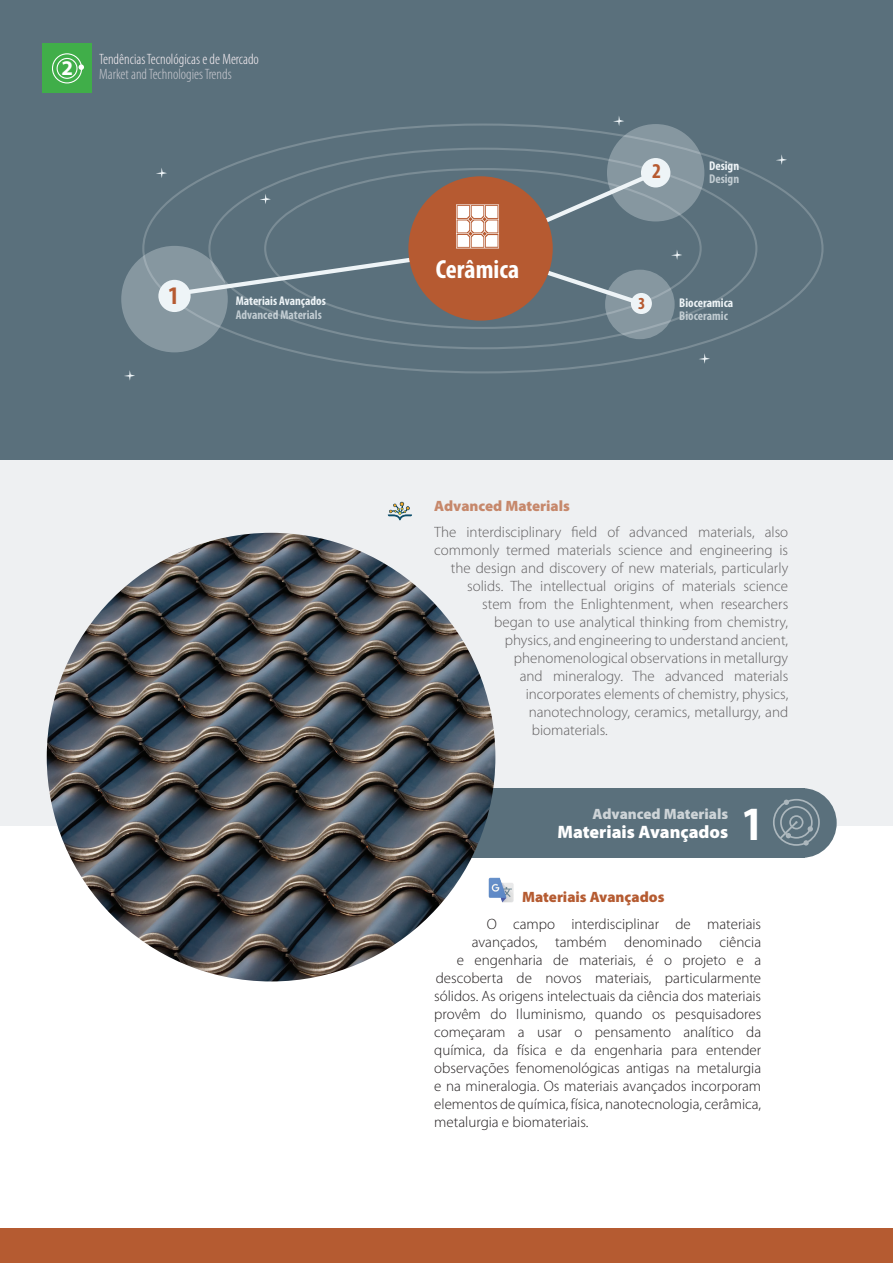
<style>
.page{position:relative;width:893px;height:1263px;background:#fff}
.page>*{position:absolute;margin:0;border:0;box-sizing:border-box;transform-origin:0 0}
.t1{font:700 condensed 48px "Myriad Pro";color:#fff}
.t2{font:700 condensed 26.25px "Myriad Pro";color:#fff}
.t3{font:700 condensed 25.35px "Myriad Pro";color:#b65a31}
.t4{font:700 condensed 21.15px "Myriad Pro";color:#b65a31}
.t5{font:700 21px "Myriad Pro";color:#fff}
.t6{font:900 18px "Myriad Pro";color:#fff}
.t7{font:700 condensed 16.95px "Myriad Pro";color:#b65a31}
.t8{font:300 15px "Myriad Pro";color:#231f20}
.t9{font:300 condensed 15px/14.7px "Myriad Pro";color:#fdf4f8}
.t10{font:900 15px "Myriad Pro";color:#b55b31}
.t11{font:900 15px "Myriad Pro";color:#fff}
.t12{font:700 condensed 12.75px/13px "Myriad Pro";color:#eef4f7}
</style>
<div class="page">
<div style="left:0;top:0;width:893px;height:459px;background:#5a707c"></div>
<div style="left:0;top:1229px;width:893px;height:34px;background:#b55b31"></div>
<svg style="left:776px;top:154px;width:11px;height:11px"></svg>
<svg style="left:699px;top:353px;width:11px;height:11px"></svg>
<svg style="left:613px;top:116px;width:11px;height:10px"></svg>
<svg style="left:671px;top:250px;width:11px;height:10px"></svg>
<svg style="left:124px;top:370px;width:11px;height:11px"></svg>
<svg style="left:156px;top:168px;width:11px;height:10px"></svg>
<div style="left:121px;top:246px;width:107px;height:106px;background:#8697a0;border-radius:50%"></div>
<svg style="left:607px;top:124px;width:97px;height:97px;background:#8798a1"></svg>
<svg style="left:605px;top:270px;width:70px;height:69px;background:#8798a1"></svg>
<div style="left:158px;top:280px;width:33px;height:32px;background:#eef4f7;border-radius:50%"></div>
<div style="left:641px;top:158px;width:29px;height:29px;background:#eef4f7;border-radius:50%"></div>
<div style="left:631px;top:293px;width:21px;height:21px;background:#eef4f7;border-radius:50%"></div>
<div style="left:408px;top:176px;width:145px;height:145px;background:#b65a31;border-radius:50%"></div>
<svg style="left:174px;top:167px;width:487px;height:142px"></svg>
<div style="left:0;top:451px;width:893px;height:375px;background:#eef0f2"></div>
<div style="left:768px;top:788px;width:69px;height:70px;background:#5a707c;border-radius:50%"></div>
<div style="left:259px;top:788px;width:545px;height:70px;background:#5a707c"></div>
<svg style="left:773px;top:799px;width:47px;height:47px"></svg>
<img style="left:388px;top:502px;width:24px;height:18px">
<img style="left:47px;top:533px;width:448px;height:448px;border-radius:224px">
<img style="left:488px;top:877px;width:26px;height:26px">
<div style="left:43px;top:43px;width:49px;height:50px;background:#40ae49"></div>
<svg style="left:52px;top:53px;width:32px;height:30px"></svg>
<h3 class="t5" style="left:62px;top:54px;width:13px">2</h3>
<p class="t9" style="left:99px;top:52px;width:161px">Tendências Tecnológicas e de Mercado<br>Market and Technologies Trends</p>
<h3 class="t3" style="left:168px;top:279px;width:12px">1</h3>
<p class="t12" style="left:236px;top:294px;width:92px">Materiais Avançados<br>Advanced Materials</p>
<h2 class="t2" style="left:436px;top:252px;width:85px">Cerâmica</h2>
<h3 class="t4" style="left:652px;top:158px;width:11px">2</h3>
<p class="t12" style="left:709px;top:159px;width:32px">Design<br>Design</p>
<p class="t7" style="left:638px;top:293px;width:9px">3</p>
<p class="t12" style="left:679px;top:296px;width:56px">Bioceramica<br>Bioceramic</p>
<p class="t10" style="left:434px;top:497px;width:137px">Advanced Materials</p>
<p class="t8" style="left:434px;top:524px;width:356px">The interdisciplinary field of advanced materials, also</p>
<p class="t8" style="left:434px;top:542px;width:355px">commonly termed materials science and engineering is</p>
<p class="t8" style="left:451px;top:560px;width:339px">the design and discovery of new materials, particularly</p>
<p class="t8" style="left:467px;top:578px;width:322px">solids. The intellectual origins of materials science</p>
<p class="t8" style="left:482px;top:596px;width:308px">stem from the Enlightenment, when researchers</p>
<p class="t8" style="left:494px;top:614px;width:295px">began to use analytical thinking from chemistry,</p>
<p class="t8" style="left:505px;top:632px;width:285px">physics, and engineering to understand ancient,</p>
<p class="t8" style="left:514px;top:650px;width:276px">phenomenological observations in metallurgy</p>
<p class="t8" style="left:520px;top:668px;width:270px">and mineralogy. The advanced materials</p>
<p class="t8" style="left:526px;top:686px;width:264px">incorporates elements of chemistry, physics,</p>
<p class="t8" style="left:529px;top:704px;width:261px">nanotechnology, ceramics, metallurgy, and</p>
<p class="t8" style="left:532px;top:722px;width:78px">biomaterials.</p>
<p class="t11" style="left:592px;top:805px;width:137px">Advanced Materials</p>
<p class="t6" style="left:557px;top:822px;width:172px">Materiais Avançados</p>
<h1 class="t1" style="left:742px;top:794px;width:22px">1</h1>
<p class="t10" style="left:522px;top:889px;width:144px">Materiais Avançados</p>
<p class="t8" style="left:487px;top:916px;width:276px">O campo interdisciplinar de materiais</p>
<p class="t8" style="left:472px;top:934px;width:291px">avançados, também denominado ciência</p>
<p class="t8" style="left:457px;top:952px;width:306px">e engenharia de materiais, é o projeto e a</p>
<p class="t8" style="left:436px;top:970px;width:327px">descoberta de novos materiais, particularmente</p>
<p class="t8" style="left:434px;top:988px;width:328px">sólidos. As origens intelectuais da ciência dos materiais</p>
<p class="t8" style="left:434px;top:1006px;width:329px">provêm do Iluminismo, quando os pesquisadores</p>
<p class="t8" style="left:434px;top:1024px;width:329px">começaram a usar o pensamento analítico da</p>
<p class="t8" style="left:434px;top:1042px;width:329px">química, da física e da engenharia para entender</p>
<p class="t8" style="left:434px;top:1060px;width:328px">observações fenomenológicas antigas na metalurgia</p>
<p class="t8" style="left:434px;top:1078px;width:328px">e na mineralogia. Os materiais avançados incorporam</p>
<p class="t8" style="left:434px;top:1096px;width:328px">elementos de química, física, nanotecnologia, cerâmica,</p>
<p class="t8" style="left:434px;top:1114px;width:156px">metalurgia e biomateriais.</p>
</div>
